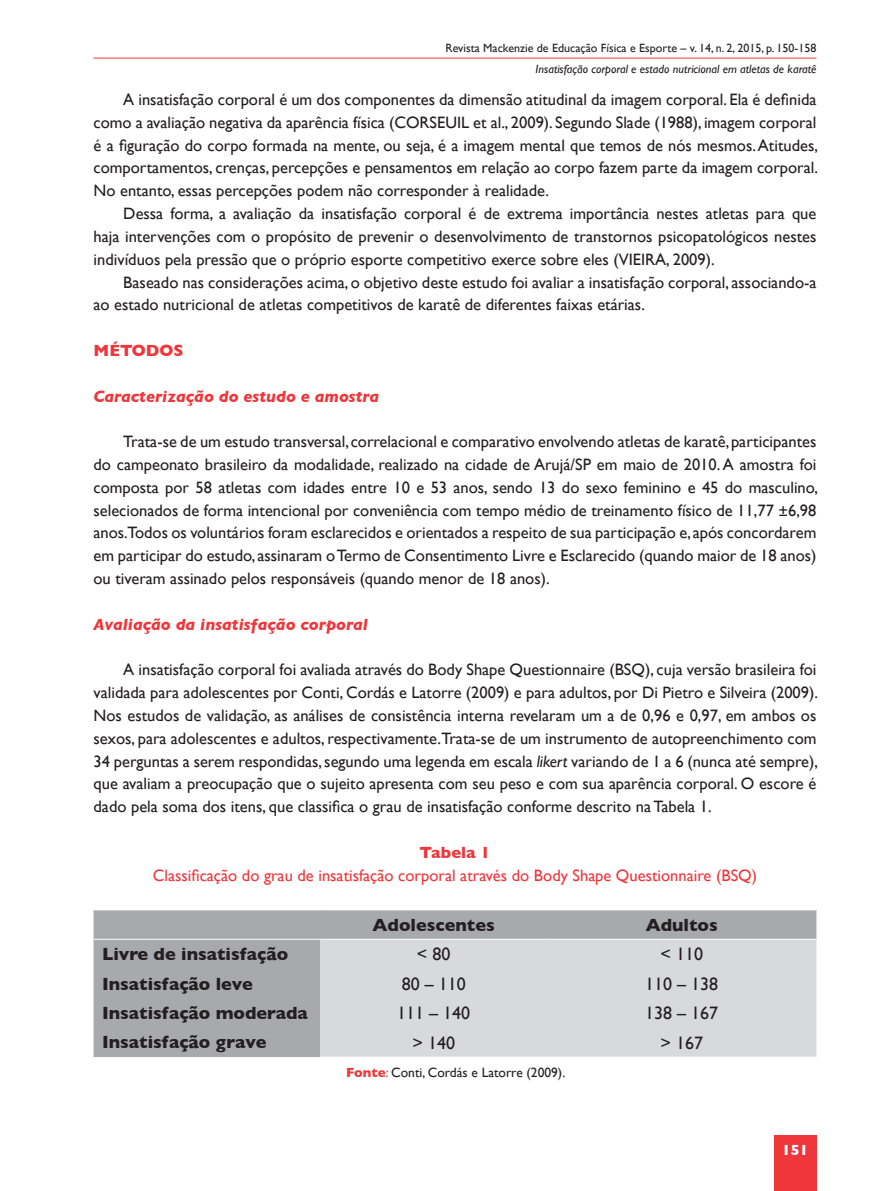
<style>
.page{position:relative;width:893px;height:1191px;background:#fff}
.page>*{position:absolute;margin:0;border:0;box-sizing:border-box;transform-origin:0 0}
.t1{font:700 18px "Gill Sans";color:#231f20}
.t2{font:18px "Gill Sans";color:#231f20}
.t3{font:16.5px/22.8px "Gill Sans";color:#231f20;text-align:justify}
.t4{font:16.5px "Gill Sans";color:#ee363b}
.t5{font:italic 700 16.5px "Gill Sans";color:#ee363b}
.t6{font:700 16.5px "Gill Sans";color:#ee363b}
.t7{font:700 15px "Gill Sans";color:#fff}
.t8{font:13.5px "Gill Sans";color:#231f20}
.t9{font:12px "Gill Sans";color:#231f20}
.Cabeço{font:italic 12px "Gill Sans";color:#231f20}
.s1{font-style:italic}
.s2{font-weight:700;color:#ee363b}
.s3{color:#ee363b}
</style>
<div class="page">
<div style="left:774px;top:1135px;width:42px;height:56px;background:#ee363b"></div>
<hr style="left:94px;top:58px;width:722px;height:1px;background:#ee363b">
<div style="left:94px;top:910px;width:722px;height:147px;background:#a8a9ad"></div>
<div style="left:320px;top:940px;width:496px;height:116px;background:#d8d9db"></div>
<hr style="left:320px;top:939px;width:227px;height:1px;background:#fff">
<hr style="left:547px;top:939px;width:269px;height:1px;background:#fff">
<hr style="left:320px;top:1056px;width:227px;height:1px;background:#fff">
<hr style="left:547px;top:1056px;width:269px;height:1px;background:#fff">
<hr style="left:94px;top:939px;width:226px;height:1px;background:#fff">
<p class="t9" style="left:445px;top:41px;width:372px">Revista Mackenzie de Educação Física e Esporte – v. 14, n. 2, 2015, p. 150-158</p>
<p class="Cabeço" style="left:536px;top:62px;width:282px">Insatisfação corporal e estado nutricional em atletas de karatê</p>
<p class="t3" style="left:94px;top:88px;width:726px;text-indent:30px">A insatisfação corporal é um dos componentes da dimensão atitudinal da imagem corporal. Ela é definida como a avaliação negativa da aparência física (CORSEUIL et al., 2009). Segundo Slade (1988), imagem corporal é a figuração do corpo formada na mente, ou seja, é a imagem mental que temos de nós mesmos. Atitudes, comportamentos, crenças, percepções e pensamentos em relação ao corpo fazem parte da imagem corporal.<br>No entanto, essas percepções podem não corresponder à realidade.</p>
<p class="t3" style="left:94px;top:202px;width:724px;text-indent:30px">Dessa forma, a avaliação da insatisfação corporal é de extrema importância nestes atletas para que haja intervenções com o propósito de prevenir o desenvolvimento de transtornos psicopatológicos nestes indivíduos pela pressão que o próprio esporte competitivo exerce sobre eles (VIEIRA, 2009).</p>
<p class="t3" style="left:94px;top:270px;width:724px;text-indent:30px">Baseado nas considerações acima, o objetivo deste estudo foi avaliar a insatisfação corporal, associando-a ao estado nutricional de atletas competitivos de karatê de diferentes faixas etárias.</p>
<p class="t6" style="left:94px;top:337px;width:91px">MÉTODOS</p>
<p class="t5" style="left:94px;top:386px;width:287px">Caracterização do estudo e amostra</p>
<p class="t3" style="left:94px;top:430px;width:726px;text-indent:30px">Trata-se de um estudo transversal, correlacional e comparativo envolvendo atletas de karatê, participantes do campeonato brasileiro da modalidade, realizado na cidade de Arujá/SP em maio de 2010. A amostra foi composta por 58 atletas com idades entre 10 e 53 anos, sendo 13 do sexo feminino e 45 do masculino, selecionados de forma intencional por conveniência com tempo médio de treinamento físico de 11,77 ±6,98 anos.Todos os voluntários foram esclarecidos e orientados a respeito de sua participação e, após concordarem em participar do estudo, assinaram o Termo de Consentimento Livre e Esclarecido (quando maior de 18 anos) ou tiveram assinado pelos responsáveis (quando menor de 18 anos).</p>
<p class="t5" style="left:94px;top:614px;width:276px">Avaliação da insatisfação corporal</p>
<p class="t3" style="left:94px;top:658px;width:726px;text-indent:30px">A insatisfação corporal foi avaliada através do Body Shape Questionnaire (BSQ), cuja versão brasileira foi validada para adolescentes por Conti, Cordás e Latorre (2009) e para adultos, por Di Pietro e Silveira (2009).<br>Nos estudos de validação, as análises de consistência interna revelaram um a de 0,96 e 0,97, em ambos os sexos, para adolescentes e adultos, respectivamente.Trata-se de um instrumento de autopreenchimento com 34 perguntas a serem respondidas, segundo uma legenda em escala <span class="s1">likert</span> variando de 1 a 6 (nunca até sempre), que avaliam a preocupação que o sujeito apresenta com seu peso e com sua aparência corporal. O escore é dado pela soma dos itens, que classifica o grau de insatisfação conforme descrito na Tabela 1.</p>
<p class="t6" style="left:420px;top:839px;width:72px">Tabela 1</p>
<p class="t4" style="left:153px;top:865px;width:606px">Classificação do grau de insatisfação corporal através do Body Shape Questionnaire (BSQ)</p>
<p class="t1" style="left:373px;top:910px;width:124px">Adolescentes</p>
<p class="t1" style="left:646px;top:910px;width:74px">Adultos</p>
<p class="t1" style="left:102px;top:939px;width:188px">Livre de insatisfação</p>
<p class="t2" style="left:417px;top:943px;width:35px">&lt; 80</p>
<p class="t2" style="left:660px;top:943px;width:44px">&lt; 110</p>
<p class="t1" style="left:102px;top:969px;width:152px">Insatisfação leve</p>
<p class="t2" style="left:402px;top:973px;width:66px">80 – 110</p>
<p class="t2" style="left:645px;top:973px;width:75px">110 – 138</p>
<p class="t1" style="left:102px;top:998px;width:207px">Insatisfação moderada</p>
<p class="t2" style="left:397px;top:1002px;width:75px">111 – 140</p>
<p class="t2" style="left:645px;top:1002px;width:75px">138 – 167</p>
<p class="t1" style="left:102px;top:1028px;width:166px">Insatisfação grave</p>
<p class="t2" style="left:412px;top:1032px;width:44px">&gt; 140</p>
<p class="t2" style="left:660px;top:1032px;width:44px">&gt; 167</p>
<p class="t8" style="left:346px;top:1064px;width:221px"><span class="s2">Fonte</span><span class="s3">:</span> Conti, Cordás e Latorre (2009).</p>
<p class="t7" style="left:782px;top:1137px;width:28px">151</p>
</div>
